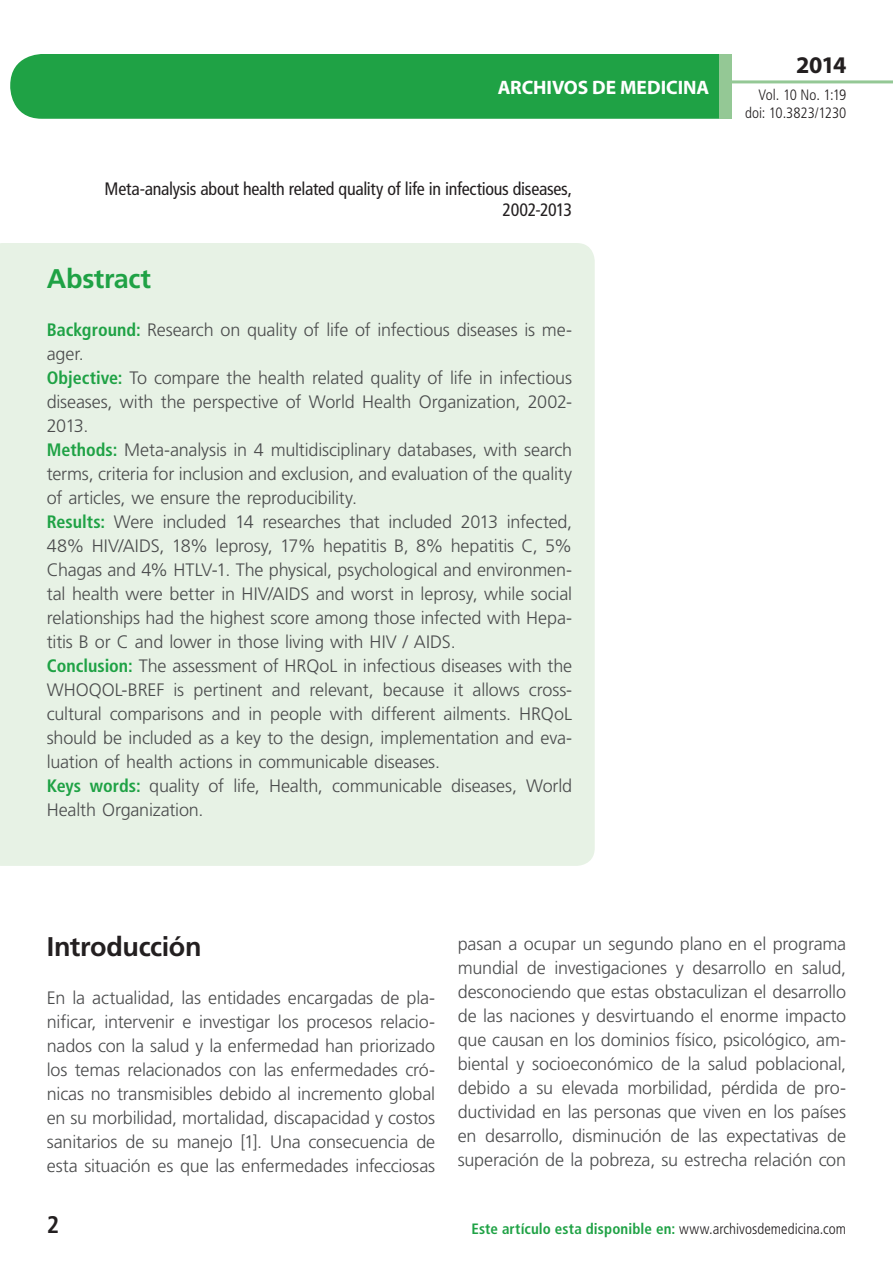
<style>
.page{position:relative;width:893px;height:1263px;background:#fff}
.page>*{position:absolute;margin:0;border:0;box-sizing:border-box;transform-origin:0 0}
.t1{font:700 27px "Frutiger LT Std";letter-spacing:-.015em;color:#231f20}
.t2{font:700 27px "Frutiger LT Std";letter-spacing:-.015em;color:#1fa245}
.t3{font:700 24px "Myriad Pro";color:#231f20}
.t4{font:700 condensed 24px "Frutiger LT Std";color:#231f20}
.t5{font:700 19.5px "Myriad Pro";letter-spacing:-.005em;color:#fff}
.t6{font:300 18px/24px "Frutiger LT Std";letter-spacing:-.01em;color:#4b4c4d;text-align:justify}
.t7{font:condensed 18px/21px "Frutiger LT Std";letter-spacing:-.015em;color:#231f20;text-align:right}
.t8{font:700 condensed 15px "Frutiger LT Std";letter-spacing:.01em;color:#1fa245}
.t9{font:300 condensed 15px/18px "Frutiger LT Std";color:#231f20;text-align:right}
.s1{font-weight:700;font-stretch:condensed;color:#1fa245}
.s2{font-weight:300;color:#231f20}
</style>
<div class="page">
<div style="left:10px;top:54px;width:775px;height:65px;background:#1fa245;border-radius:32px"></div>
<div style="left:732px;top:0;width:161px;height:157px;background:#fff"></div>
<hr style="left:730px;top:80px;width:163px;height:3px;background:#94c895">
<div style="left:719px;top:54px;width:13px;height:65px;background:#94c895"></div>
<div style="left:0;top:243px;width:595px;height:623px;background:#e7f2e5"></div>
<p class="t5" style="left:498px;top:75px;width:213px">ARCHIVOS DE MEDICINA</p>
<p class="t7" style="left:105px;top:178px;width:469px">Meta-analysis about health related quality of life in infectious diseases,<br>2002-2013</p>
<h1 class="t2" style="left:47px;top:263px;width:106px">Abstract</h1>
<p class="t6" style="left:47px;top:318px;width:527px;text-align:left"><span class="s1">Background:</span> Research on quality of life of infectious diseases is me&shy;ager.<br><span class="s1">Objective:</span> To compare the health related quality of life in infectious diseases, with the perspective of World Health Organization, 2002- 2013.<br><span class="s1">Methods:</span> Meta-analysis in 4 multidisciplinary databases, with search terms, criteria for inclusion and exclusion, and evaluation of the quality of articles, we ensure the reproducibility.<br><span class="s1">Results:</span> Were included 14 researches that included 2013 infected, 48% HIV/AIDS, 18% leprosy, 17% hepatitis B, 8% hepatitis C, 5% Chagas and 4% HTLV-1. The physical, psychological and environmen&shy;tal health were better in HIV/AIDS and worst in leprosy, while social relationships had the highest score among those infected with Hepa&shy;titis B or C and lower in those living with HIV / AIDS.<br><span class="s1">Conclusion:</span> The assessment of HRQoL in infectious diseases with the WHOQOL-BREF is pertinent and relevant, because it allows cross&shy;cultural comparisons and in people with different ailments. HRQoL should be included as a key to the design, implementation and eva&shy;luation of health actions in communicable diseases.<br><span class="s1">Keys words:</span> quality of life, Health, communicable diseases, World Health Organization.</p>
<h2 class="t3" style="left:796px;top:49px;width:52px">2014</h2>
<p class="t9" style="left:745px;top:86px;width:103px">Vol. 10 No. 1:19 doi: 10.3823/1230</p>
<h1 class="t1" style="left:47px;top:931px;width:156px">Introducción</h1>
<p class="t6" style="left:47px;top:986px;width:390px">En la actualidad, las entidades encargadas de pla&shy;nificar, intervenir e investigar los procesos relacio&shy;nados con la salud y la enfermedad han priorizado los temas relacionados con las enfermedades cró&shy;nicas no transmisibles debido al incremento global en su morbilidad, mortalidad, discapacidad y costos sanitarios de su manejo [1]. Una consecuencia de esta situación es que las enfermedades infecciosas</p>
<p class="t6" style="left:458px;top:932px;width:390px">pasan a ocupar un segundo plano en el programa mundial de investigaciones y desarrollo en salud, desconociendo que estas obstaculizan el desarrollo de las naciones y desvirtuando el enorme impacto que causan en los dominios físico, psicológico, am&shy;biental y socioeconómico de la salud poblacional, debido a su elevada morbilidad, pérdida de pro&shy;ductividad en las personas que viven en los países en desarrollo, disminución de las expectativas de superación de la pobreza, su estrecha relación con</p>
<h2 class="t4" style="left:47px;top:1210px;width:14px">2</h2>
<p class="t8" style="left:471px;top:1219px;width:376px">Este artículo esta disponible en: <span class="s2">www.archivosdemedicina.com</span></p>
</div>
